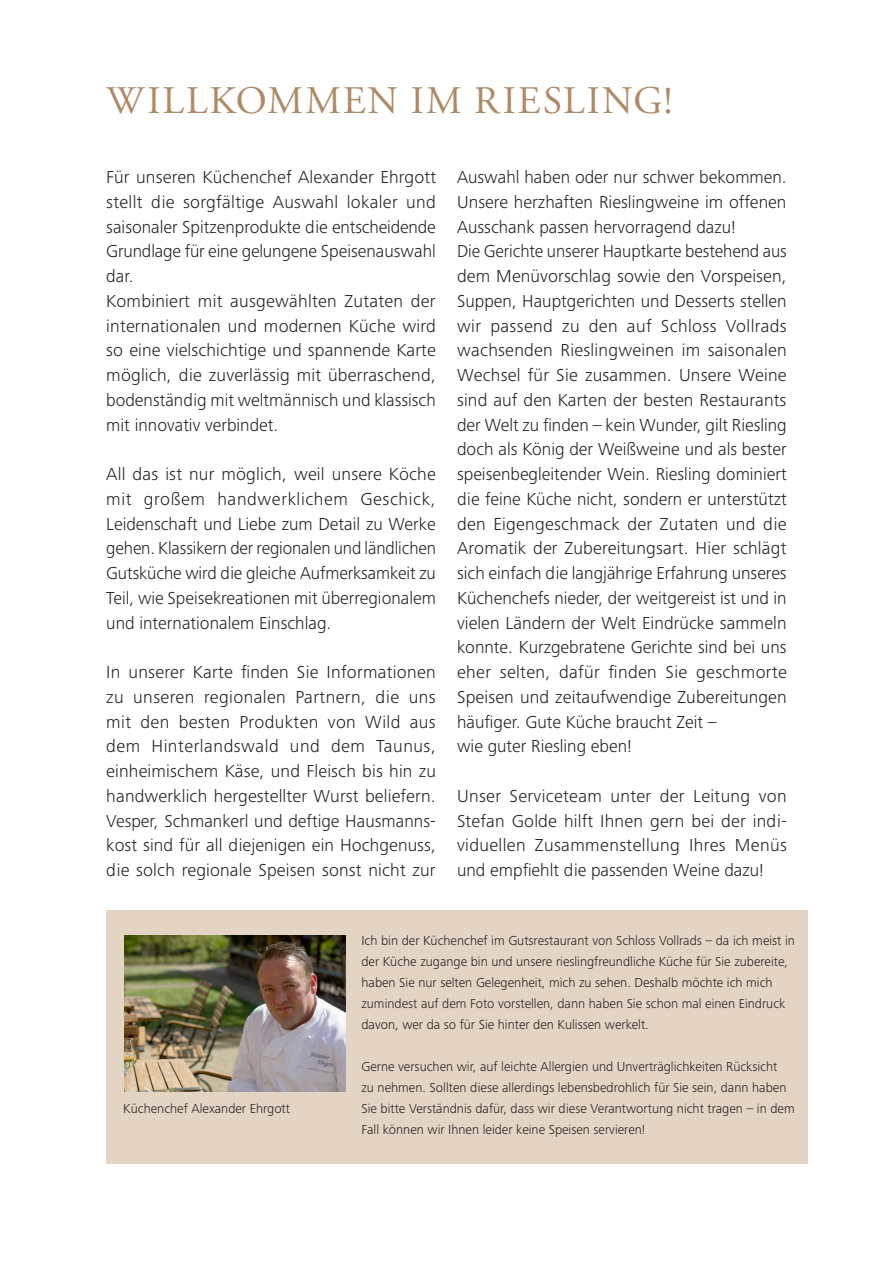
<style>
.page{position:relative;width:893px;height:1263px;background:#fff}
.page>*{position:absolute;margin:0;border:0;box-sizing:border-box;transform-origin:0 0}
.t1{font:39px "Adobe Garamond Pro";letter-spacing:.05em;color:#af8864}
.Fließtext{font:300 18px/24.8px "Frutiger Next Pro";color:#231f20;text-align:justify}
.Fließtext-2{font:300 13.5px/21px "Frutiger Next Pro";color:#231f20}
</style>
<div class="page">
<div style="left:106px;top:910px;width:702px;height:254px;background:#e4d4c4"></div>
<img style="left:124px;top:935px;width:221px;height:156px">
<p class="t1" style="left:107px;top:78px;width:567px">WILLKOMMEN IM RIESLING!</p>
<p class="Fließtext" style="left:106px;top:165px;width:331px">Für unseren Küchenchef Alexander Ehrgott stellt die sorgfältige Auswahl lokaler und saisonaler Spitzenprodukte die entscheidende Grundlage für eine gelungene Speisenauswahl dar.</p>
<p class="Fließtext" style="left:106px;top:288px;width:331px">Kombiniert mit ausgewählten Zutaten der internationalen und modernen Küche wird so eine vielschichtige und spannende Karte möglich, die zuverlässig mit überraschend, bodenständig mit weltmännisch und klassisch mit innovativ verbindet.</p>
<p class="Fließtext" style="left:106px;top:462px;width:331px">All das ist nur möglich, weil unsere Köche mit großem handwerklichem Geschick, Leidenschaft und Liebe zum Detail zu Werke gehen. Klassikern der regionalen und ländlichen Gutsküche wird die gleiche Aufmerksamkeit zu Teil, wie Speisekreationen mit überregionalem und internationalem Einschlag.</p>
<p class="Fließtext" style="left:106px;top:660px;width:331px">In unserer Karte finden Sie Informationen zu unseren regionalen Partnern, die uns mit den besten Produkten von Wild aus dem Hinterlandswald und dem Taunus, einheimischem Käse, und Fleisch bis hin zu handwerklich hergestellter Wurst beliefern.<br>Vesper, Schmankerl und deftige Hausmanns&shy;kost sind für all diejenigen ein Hochgenuss, die solch regionale Speisen sonst nicht zur</p>
<p class="Fließtext" style="left:457px;top:165px;width:331px">Auswahl haben oder nur schwer bekommen.<br>Unsere herzhaften Rieslingweine im offenen Ausschank passen hervorragend dazu!</p>
<p class="Fließtext" style="left:457px;top:239px;width:331px">Die Gerichte unserer Hauptkarte bestehend aus dem Menüvorschlag sowie den Vorspeisen, Suppen, Hauptgerichten und Desserts stellen wir passend zu den auf Schloss Vollrads wachsenden Rieslingweinen im saisonalen Wechsel für Sie zusammen. Unsere Weine sind auf den Karten der besten Restaurants der Welt zu finden – kein Wunder, gilt Riesling doch als König der Weißweine und als bester speisenbegleitender Wein. Riesling dominiert die feine Küche nicht, sondern er unterstützt den Eigengeschmack der Zutaten und die Aromatik der Zubereitungsart. Hier schlägt sich einfach die langjährige Erfahrung unseres Küchenchefs nieder, der weitgereist ist und in vielen Ländern der Welt Eindrücke sammeln konnte. Kurzgebratene Gerichte sind bei uns eher selten, dafür finden Sie geschmorte Speisen und zeitaufwendige Zubereitungen häufiger. Gute Küche braucht Zeit –</p>
<p class="Fließtext" style="left:457px;top:734px;width:176px">wie guter Riesling eben!</p>
<p class="Fließtext" style="left:457px;top:783px;width:331px">Unser Serviceteam unter der Leitung von Stefan Golde hilft Ihnen gern bei der indi&shy;viduellen Zusammenstellung Ihres Menüs und empfiehlt die passenden Weine dazu!</p>
<p class="Fließtext-2" style="left:123px;top:1098px;width:168px">Küchenchef Alexander Ehrgott</p>
<p class="Fließtext-2" style="left:361px;top:930px;width:435px">Ich bin der Küchenchef im Gutsrestaurant von Schloss Vollrads – da ich meist in der Küche zugange bin und unsere rieslingfreundliche Küche für Sie zubereite, haben Sie nur selten Gelegenheit, mich zu sehen. Deshalb möchte ich mich zumindest auf dem Foto vorstellen, dann haben Sie schon mal einen Eindruck davon, wer da so für Sie hinter den Kulissen werkelt.</p>
<p class="Fließtext-2" style="left:361px;top:1056px;width:435px">Gerne versuchen wir, auf leichte Allergien und Unverträglichkeiten Rücksicht<br>zu nehmen. Sollten diese allerdings lebensbedrohlich für Sie sein, dann haben Sie bitte Verständnis dafür, dass wir diese Verantwortung nicht tragen – in dem Fall können wir Ihnen leider keine Speisen servieren!</p>
</div>
